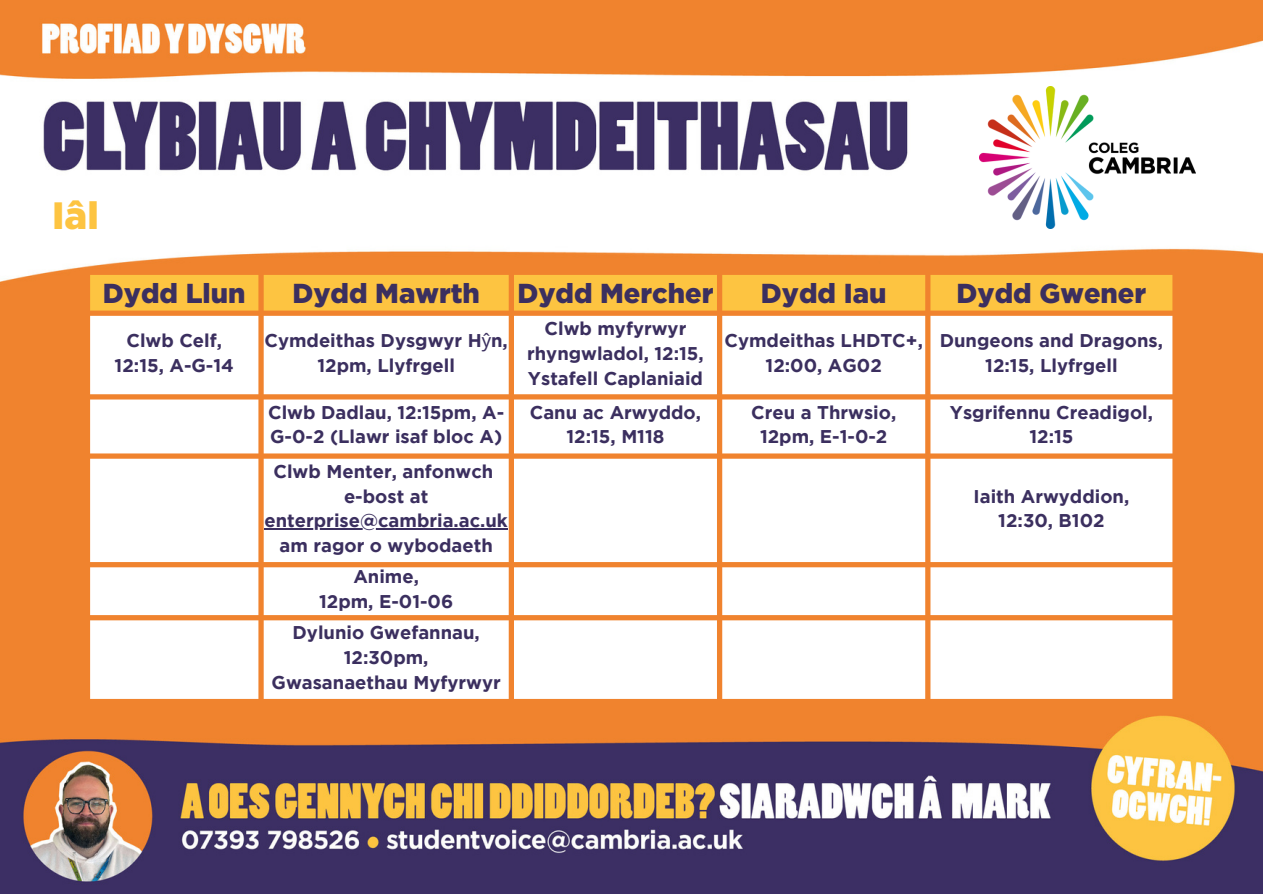
<style>
.page{position:relative;width:1263px;height:894px;background:#fff}
.page>*{position:absolute;margin:0;border:0;box-sizing:border-box;transform-origin:0 0}
.t1{font:900 37.95px "Gotham";color:#fdc441}
.t2{font:900 27.45px "Gotham";color:#3b2f5f}
.t3{font:700 18.45px/24.8px "Gotham";color:#3b2f5f;text-align:center}
.s1{font-family:"Noto Sans";font-weight:400}
</style>
<div class="page">
<img style="left:0;top:0;width:1263px;height:893px">
<div style="left:90px;top:275px;width:1082px;height:35px;background:#fdc441"></div>
<svg style="left:90px;top:316px;width:1082px;height:382px"></svg>
<hr style="left:265px;top:528px;width:243px;height:1px;background:#3b2f5f">
<img style="left:979px;top:87px;width:216px;height:141px">
<h1 class="t1" style="left:52px;top:194px;width:48px">Iâl</h1>
<h2 class="t2" style="left:103px;top:277px;width:144px">Dydd Llun</h2>
<h2 class="t2" style="left:292px;top:277px;width:189px">Dydd Mawrth</h2>
<h2 class="t2" style="left:517px;top:277px;width:198px">Dydd Mercher</h2>
<h2 class="t2" style="left:761px;top:277px;width:127px">Dydd Iau</h2>
<h2 class="t2" style="left:957px;top:277px;width:191px">Dydd Gwener</h2>
<p class="t3" style="left:115px;top:329px;width:121px">Clwb Celf,<br>12:15, A-G-14</p>
<p class="t3" style="left:265px;top:329px;width:245px">Cymdeithas Dysgwyr H<span class="s1">ŷ</span>n,<br>12pm, Llyfrgell</p>
<p class="t3" style="left:527px;top:317px;width:178px">Clwb myfyrwyr rhyngwladol, 12:15,<br>Ystafell Caplaniaid</p>
<p class="t3" style="left:724px;top:329px;width:200px">Cymdeithas LHDTC+,<br>12:00, AG02</p>
<p class="t3" style="left:940px;top:329px;width:225px">Dungeons and Dragons,<br>12:15, Llyfrgell</p>
<p class="t3" style="left:268px;top:401px;width:238px;text-align:left">Clwb Dadlau, 12:15pm, A-<br>G-0-2 (Llawr isaf bloc A)</p>
<p class="t3" style="left:530px;top:401px;width:173px">Canu ac Arwyddo,<br>12:15, M118</p>
<p class="t3" style="left:751px;top:401px;width:147px">Creu a Thrwsio,<br>12pm, E-1-0-2</p>
<p class="t3" style="left:950px;top:401px;width:205px">Ysgrifennu Creadigol,<br>12:15</p>
<p class="t3" style="left:265px;top:460px;width:245px">Clwb Menter, anfonwch e-bost at enterprise@cambria.ac.uk am ragor o wybodaeth</p>
<p class="t3" style="left:974px;top:485px;width:157px">Iaith Arwyddion,<br>12:30, B102</p>
<p class="t3" style="left:319px;top:565px;width:136px">Anime,<br>12pm, E-01-06</p>
<p class="t3" style="left:272px;top:621px;width:231px">Dylunio Gwefannau,<br>12:30pm,<br>Gwasanaethau Myfyrwyr</p>
</div>
